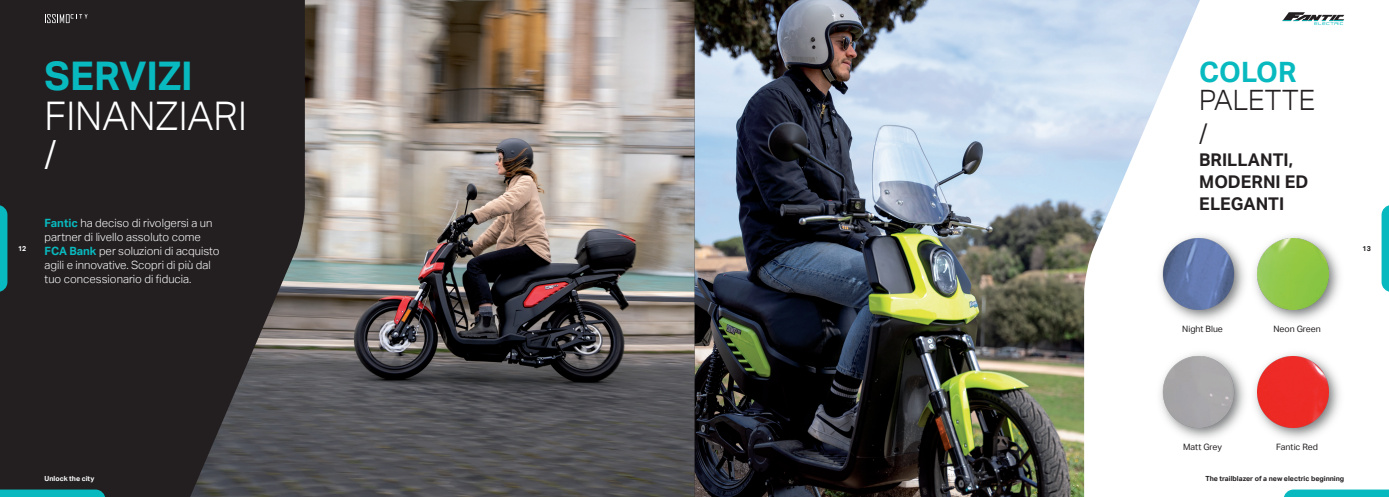
<style>
.page{position:relative;width:1389px;height:497px;background:#fff}
.page>*{position:absolute;margin:0;border:0;box-sizing:border-box;transform-origin:0 0}
.t1{font:300 39.38px "Aktiv Grotesk";color:#fff}
.t2{font:700 39.38px "Aktiv Grotesk";color:#08babf}
.t3{font:300 28px/28px "Aktiv Grotesk";color:#231f20}
.t4{font:700 17.5px/21.9px "Aktiv Grotesk";color:#231f20}
.t5{font:300 11.38px/14px "Aktiv Grotesk";color:#fff}
.t6{font:8.75px "Aktiv Grotesk";color:#231f20}
.t7{font:700 7px "Aktiv Grotesk";color:#231f20}
.t8{font:700 7px "Aktiv Grotesk";color:#fff}
.s1{font-weight:700;color:#08babf}
</style>
<div class="page">
<div style="left:0;top:0;width:694px;height:496px;background:#231f20"></div>
<img style="left:190px;top:0;width:1010px;height:496px">
<img style="left:1155px;top:230px;width:185px;height:95px">
<img style="left:1155px;top:348px;width:185px;height:95px">
<svg style="left:1282px;top:12px;width:62px;height:13px"></svg>
<svg style="left:45px;top:14px;width:43px;height:9px"></svg>
<svg style="left:0;top:489px;width:105px;height:7px"></svg>
<svg style="left:0;top:205px;width:7px;height:86px"></svg>
<svg style="left:1382px;top:205px;width:7px;height:86px"></svg>
<svg style="left:1284px;top:489px;width:105px;height:7px"></svg>
<p class="t2" style="left:45px;top:54px;width:150px">SERVIZI</p>
<p class="t1" style="left:45px;top:93px;width:204px">FINANZIARI</p>
<p class="t1" style="left:45px;top:132px;width:13px">/</p>
<p class="t3" style="left:1199px;top:58px;width:117px"><span class="s1">COLOR<br></span>PALETTE</p>
<p class="t3" style="left:1199px;top:120px;width:10px">/</p>
<p class="t4" style="left:1199px;top:149px;width:95px">BRILLANTI,</p>
<p class="t4" style="left:1199px;top:171px;width:111px">MODERNI ED<br>ELEGANTI</p>
<p class="t5" style="left:45px;top:216px;width:176px"><span class="s1">Fantic</span> ha deciso di rivolgersi a un partner di livello assoluto come <span class="s1">FCA Bank</span> per soluzioni di acquisto agili e innovative. Scopri di più dal tuo concessionario di fiducia.</p>
<p class="t8" style="left:18px;top:244px;width:10px">12</p>
<p class="t7" style="left:1363px;top:244px;width:10px">13</p>
<p class="t8" style="left:45px;top:473px;width:51px">Unlock the city</p>
<p class="t6" style="left:1182px;top:323px;width:42px">Night Blue</p>
<p class="t6" style="left:1183px;top:441px;width:40px">Matt Grey</p>
<p class="t6" style="left:1273px;top:323px;width:49px">Neon Green</p>
<p class="t6" style="left:1276px;top:441px;width:43px">Fantic Red</p>
<p class="t7" style="left:1205px;top:473px;width:140px">The trailblazer of a new electric beginning</p>
</div>
